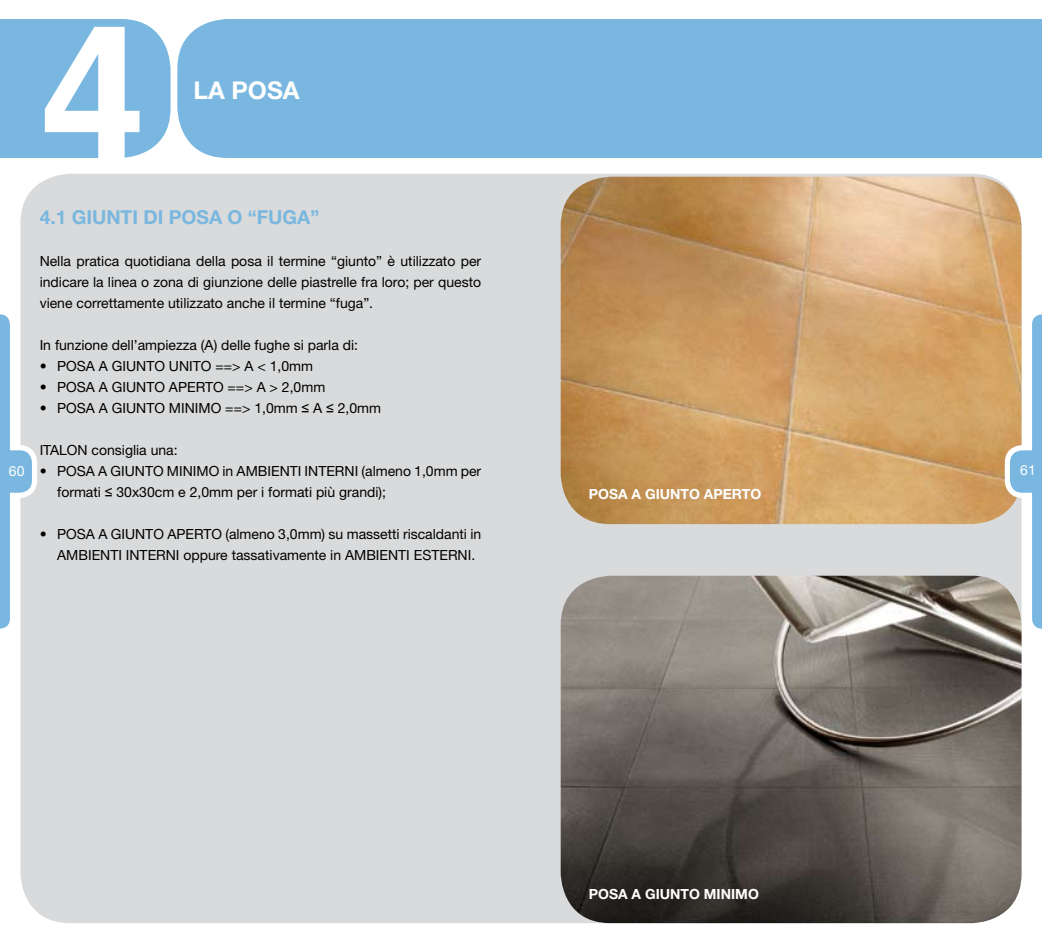
<style>
.page{position:relative;width:1042px;height:943px;background:#fff}
.page>*{position:absolute;margin:0;border:0;box-sizing:border-box;transform-origin:0 0}
.t1{font:700 190.75px "Helvetica Cyr";color:#fff}
.t2{font:700 24.5px "Helvetica Neue";color:#fff}
.t3{font:700 19.25px "Helvetica Neue";color:#79b7e0}
.t4{font:14px/21px "Helvetica Neue";color:#000}
.t5{font:700 14px "Helvetica Neue";color:#fff}
.t6{font:14px "Helvetica Neue";color:#fff}
.s1{font-family:"Arial"}
</style>
<div class="page">
<div style="left:0;top:19px;width:171px;height:139px;background:#79b7e0"></div>
<div style="left:177px;top:19px;width:865px;height:139px;background:#79b7e0"></div>
<div style="left:20px;top:174px;width:1001px;height:749px;background:#d9dadb;border-radius:50px"></div>
<img style="left:561px;top:575px;width:460px;height:348px;border-radius:50px">
<img style="left:561px;top:177px;width:460px;height:347px;border-radius:50px">
<svg style="left:0;top:314px;width:37px;height:314px"></svg>
<svg style="left:1005px;top:314px;width:37px;height:314px"></svg>
<h1 class="t1" style="left:40px;top:-15px;width:108px">4</h1>
<h2 class="t2" style="left:193px;top:75px;width:108px">LA POSA</h2>
<h3 class="t3" style="left:40px;top:205px;width:281px">4.1 GIUNTI DI POSA O “FUGA”</h3>
<p class="t4" style="left:40px;top:250px;width:443px;text-align:justify">Nella pratica quotidiana della posa il termine “giunto” è utilizzato per indicare la linea o zona di giunzione delle piastrelle fra loro; per questo viene correttamente utilizzato anche il termine “fuga”.</p>
<p class="t4" style="left:40px;top:334px;width:320px">In funzione dell’ampiezza (A) delle fughe si parla di:</p>
<p class="t4" style="left:40px;top:355px;width:275px">• POSA A GIUNTO UNITO ==&gt; A &lt; 1,0mm</p>
<p class="t4" style="left:40px;top:376px;width:287px">• POSA A GIUNTO APERTO ==&gt; A &gt; 2,0mm</p>
<p class="t4" style="left:40px;top:397px;width:343px">• POSA A GIUNTO MINIMO ==&gt; 1,0mm <span class="s1">≤</span> A <span class="s1">≤</span> 2,0mm</p>
<p class="t4" style="left:40px;top:439px;width:139px">ITALON consiglia una:</p>
<p class="t4" style="left:57px;top:460px;width:426px;text-indent:-18px">• POSA A GIUNTO MINIMO in AMBIENTI INTERNI (almeno 1,0mm per formati <span class="s1">≤</span> 30x30cm e 2,0mm per i formati più grandi);</p>
<p class="t4" style="left:57px;top:523px;width:426px;text-indent:-18px">• POSA A GIUNTO APERTO (almeno 3,0mm) su massetti riscaldanti in<br>AMBIENTI INTERNI oppure tassativamente in AMBIENTI ESTERNI.</p>
<p class="t6" style="left:9px;top:462px;width:17px">60</p>
<p class="t6" style="left:1020px;top:461px;width:17px">61</p>
<p class="t5" style="left:589px;top:485px;width:174px">POSA A GIUNTO APERTO</p>
<p class="t5" style="left:589px;top:884px;width:172px">POSA A GIUNTO MINIMO</p>
</div>
